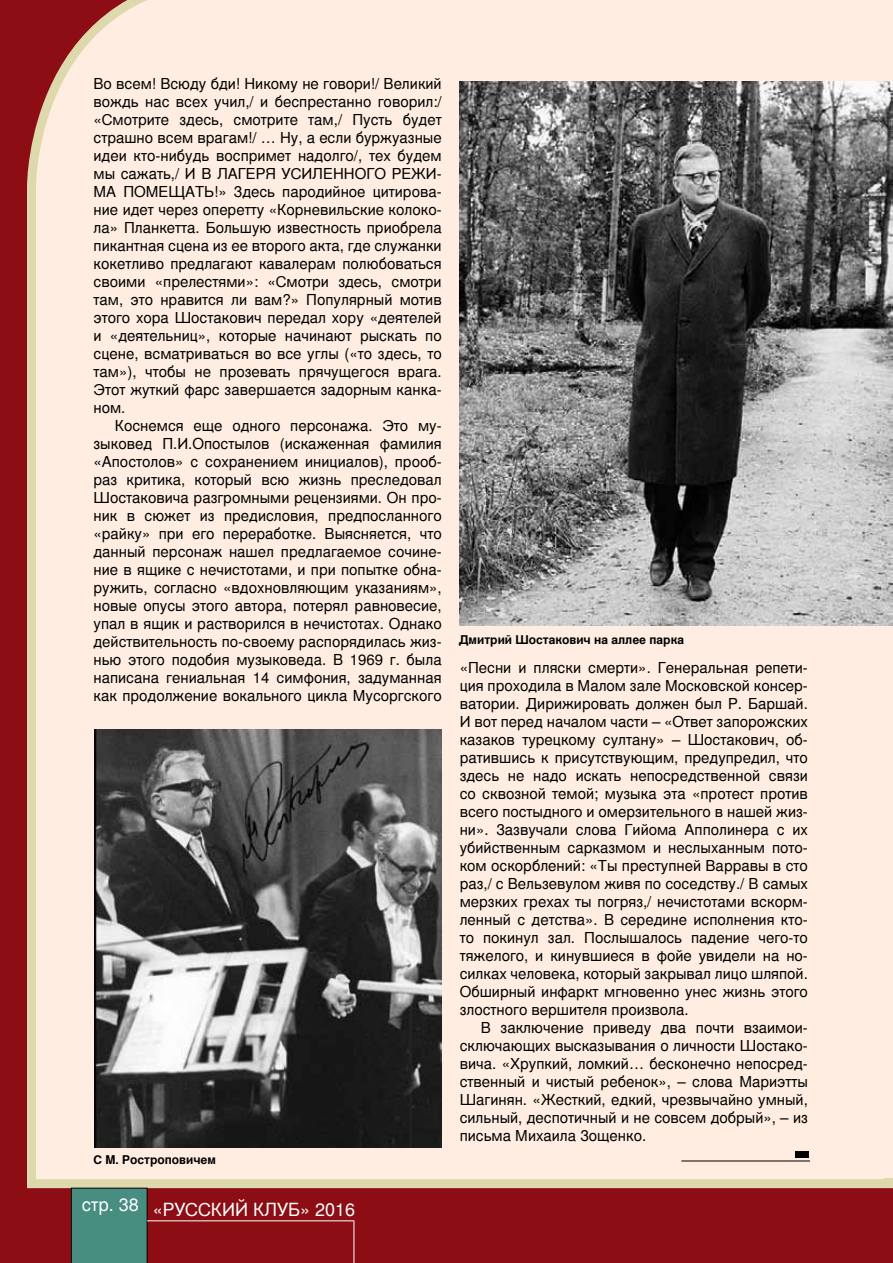
<style>
.page{position:relative;width:893px;height:1263px;background:#8c0e14}
.page>*{position:absolute;margin:0;border:0;box-sizing:border-box;transform-origin:0 0}
.t1{font:18px "Nimbus San LCY";color:#fff}
.t2{font:15px/18px "Nimbus San LCY";color:#000;text-align:justify}
.t3{font:700 12px "Nimbus San LCY";color:#000}
</style>
<div class="page">
<div style="left:27px;top:0;width:866px;height:1193px;background:#feede0"></div>
<div style="left:827px;top:0;width:66px;height:1178px;background:#feede0"></div>
<div style="left:71px;top:1188px;width:76px;height:75px;background:#478e81"></div>
<img style="left:95px;top:729px;width:347px;height:419px">
<img style="left:460px;top:81px;width:433px;height:544px">
<div style="left:796px;top:1152px;width:13px;height:6px;background:#000"></div>
<hr style="left:681px;top:1160px;width:129px;height:1px;background:#000">
<hr style="left:147px;top:1220px;width:207px;height:1px;background:#fff">
<hr style="left:354px;top:1220px;width:1px;height:43px;background:#fff">
<p class="t2" style="left:94px;top:75px;width:350px">Во всем! Всюду бди! Н икому не говори!/ Великий вождь нас всех учил,/ и беспрестанно говорил:/ «Смотрите здесь, смотрите там,/ Пусть будет страшно всем врагам!/ … Ну, а если буржуазные идеи кто-нибудь воспримет надолго/, тех будем мы сажать,/ И В ЛАГЕР</p>
<p class="t2" style="left:265px;top:165px;width:28px">Я УСИЛЕННОГО</p>
<p class="t2" style="left:392px;top:165px;width:12px">РЕЖИ</p>
<p class="t2" style="left:437px;top:165px;width:6px">-</p>
<p class="t2" style="left:94px;top:183px;width:350px;text-indent:121px">!» Здесь пародийное цитирова&shy;ние идет через оперетту «Корневильские колоко&shy;ла» Планкетта. Большую известность приобрела пикантная сцена из ее второго акта, где служанки кокетливо предлагают кавалерам полюбоваться своими «прелестями»: «Смотри здесь, смотри там, это нравится ли вам?» Популярный мотив этого хора Ш остакович передал хору «деятелей и «деятельниц», которые начинают рыскать по сцене, всматриваться во все углы («то здесь, то там»), чтобы не прозевать прячущегося врага.<br>Этот жуткий фарс завершается задорным канка&shy;ном.</p>
<p class="t2" style="left:94px;top:417px;width:350px;text-indent:21px">Коснемся еще одного персонажа. Это му&shy;зыковед П .И .Опостылов (искаженная фамилия «Апостолов» с сохранением инициалов), прооб&shy;раз критика, который всю жизнь преследовал Шостаковича разгромными рецензиями. Он про&shy;ник в сюжет из предисловия, предпосланного «райку» при его переработке. Выясняется, что данный персонаж нашел предлагаемое сочине&shy;ние в ящике с нечистотами, и при попытке обна&shy;ружить, согласно «вдохновляющим указаниям», новые опусы этого автора, потерял равновесие, упал в ящик и растворился в нечистотах. Однако действительность по-своему распорядилась жиз&shy;нью этого подобия музыковеда. В 1969 г. была написана гениальная 14 симфония, задуманная как продолжение вокального цикла Мусоргского</p>
<p class="t2" style="left:94px;top:183px;width:77px">МА ПОМЕЩАТЬ</p>
<p class="t3" style="left:94px;top:1152px;width:124px">С М. Ростроповичем</p>
<p class="t1" style="left:82px;top:1194px;width:59px">стр. 38</p>
<p class="t1" style="left:153px;top:1199px;width:23px">«РУССКИЙ</p>
<p class="t1" style="left:253px;top:1199px;width:13px">КЛУБ</p>
<p class="t1" style="left:300px;top:1199px;width:57px">» 2016</p>
<p class="t3" style="left:459px;top:633px;width:226px">Дмитрий Шостакович на аллее парка</p>
<p class="t2" style="left:460px;top:659px;width:350px">«Песни и пляски смерти». Генеральная репети&shy;ция проходила в Малом зале Московской консер&shy;ватории. Дирижировать должен был Р. Баршай.<br>И вот перед началом части – «Ответ запорожских казаков турецкому султану» – Ш остакович, об&shy;ратившись к присутствующим, предупредил, что здесь не надо искать непосредственной связи со сквозной темой; музыка эта «протест против всего постыдного и омерзительного в нашей жиз&shy;ни». Зазвучали слова Гийома Апполинера с их убийственным сарказмом и неслыханным пото&shy;ком оскорблений: «Ты преступней Варравы в сто раз,/ с Вельзевулом живя по соседству./ В самых мерзких грехах ты погряз,/ нечистотами вскорм&shy;ленный с детства». В середине исполнения кто&shy;то покинул зал. Послышалось падение чего-то тяжелого, и кинувшиеся в фойе увидели на но&shy;силках человека, который закрывал лицо шляпой.<br>Обширный инфаркт мгновенно унес жизнь этого злостного вершителя произвола.</p>
<p class="t2" style="left:460px;top:1019px;width:350px;text-indent:21px">В заключение приведу два почти взаимои&shy;сключающих высказывания о личности Шостако&shy;вича. «Хрупкий, ломкий… бесконечно непосред&shy;ственный и чистый ребенок», – слова Мариэтты Шагинян. «Жесткий, едкий, чрезвычайно умный, сильный, деспотичный и не совсем добрый», – из письма Михаила Зощенко.</p>
</div>
